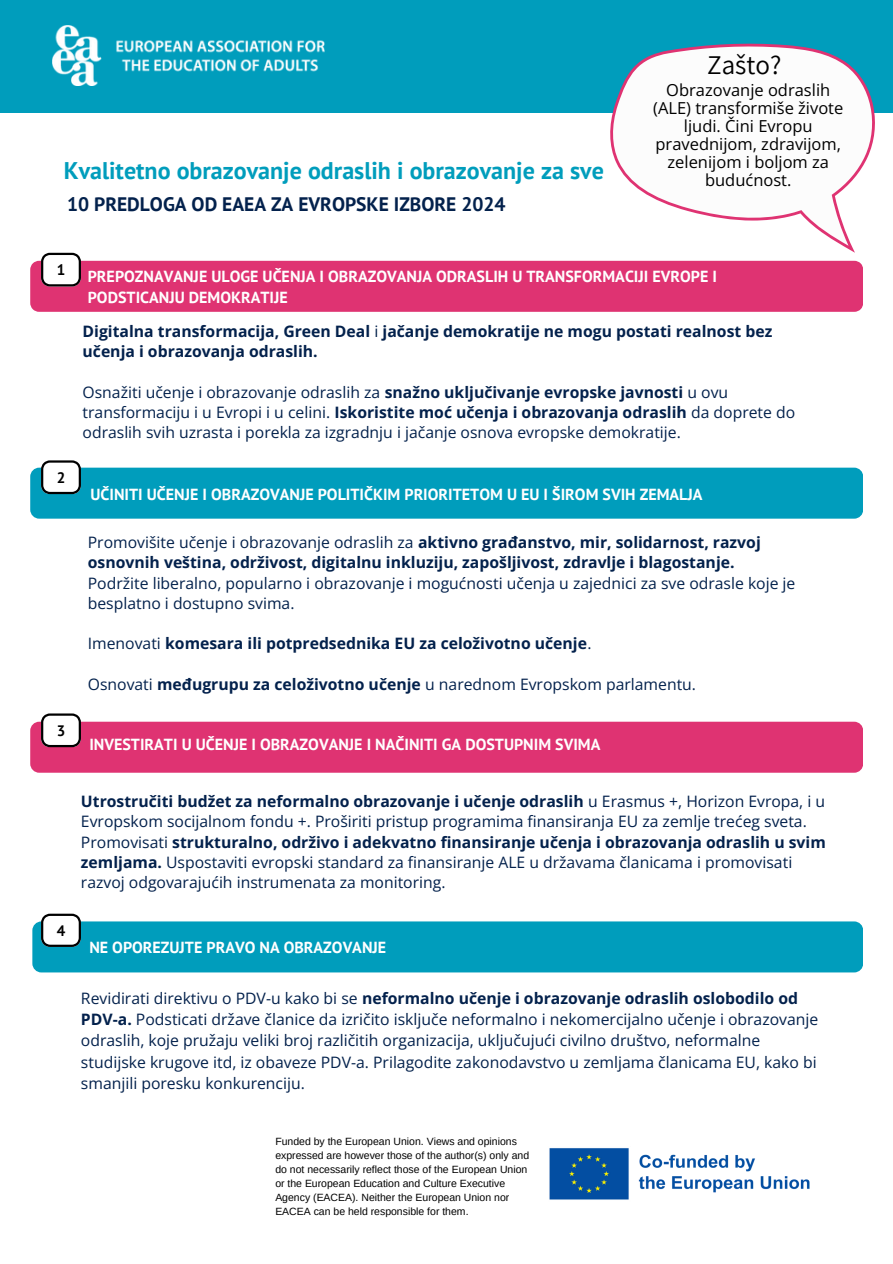
<style>
.page{position:relative;width:893px;height:1264px;background:#fff}
.page>*{position:absolute;margin:0;border:0;box-sizing:border-box;transform-origin:0 0}
.t1{font:27px "Assistant";color:#000}
.t2{font:700 24px "PT Sans";color:#009dbc}
.t3{font:700 19.5px "PT Sans";color:#03214c}
.t4{font:16.5px/18px "Open Sans";color:#000;text-align:center}
.t5{font:700 16.05px/20.7px "PT Sans";color:#fff}
.t6{font:15.75px/20.2px "Open Sans";color:#03214c}
.t7{font:700 15.75px/20.2px "Open Sans";color:#03214c}
.t8{font:700 15.15px "PT Sans";color:#000}
.t9{font:10.5px/14px "Arimo";color:#000}
.s1{font-weight:400}
.s2{font-weight:700}
</style>
<div class="page">
<div style="left:30px;top:467px;width:833px;height:51px;background:#009dbc;border-radius:9px"></div>
<svg style="left:41px;top:460px;width:40px;height:34px"></svg>
<div style="left:30px;top:721px;width:833px;height:51px;background:#df3372;border-radius:9px"></div>
<svg style="left:41px;top:713px;width:40px;height:34px"></svg>
<svg style="left:30px;top:253px;width:833px;height:59px;background:#e25186"></svg>
<div style="left:32px;top:921px;width:831px;height:51px;background:#009dbc;border-radius:9px"></div>
<svg style="left:41px;top:913px;width:40px;height:33px"></svg>
<div style="left:0;top:0;width:892px;height:113px;background:#009dbc"></div>
<svg style="left:610px;top:43px;width:265px;height:209px"></svg>
<img style="left:549px;top:1148px;width:261px;height:52px">
<img style="left:52px;top:26px;width:273px;height:60px">
<p class="t2" style="left:64px;top:155px;width:541px">Kvalitetno obrazovanje odraslih i obrazovanje za sve</p>
<h5 class="t3" style="left:67px;top:191px;width:440px">10 PREDLOGA OD EAEA ZA EVROPSKE IZBORE 2024</h5>
<h6 class="t1" style="left:707px;top:46px;width:76px">Zašto?</h6>
<h5 class="t4" style="left:653px;top:80px;width:192px">Obrazovanje odraslih (ALE) transformiše živote ljudi. Čini Evropu pravednijom, zdravijom, zelenijom i boljom za budućnost.</h5>
<p class="t8" style="left:57px;top:259px;width:10px">1</p>
<h6 class="t8" style="left:57px;top:467px;width:10px">2</h6>
<h5 class="t8" style="left:57px;top:720px;width:10px">3</h5>
<h6 class="t5" style="left:88px;top:265px;width:630px">PREPOZNAVANJE ULOGE UČENJA I OBRAZOVANJA ODRASLIH U TRANSFORMACIJI EVROPE I<br>PODSTICANJU DEMOKRATIJE</h6>
<p class="t7" style="left:83px;top:320px;width:691px">Digitalna transformacija, Green Deal <span class="s1">i</span> jačanje demokratije ne mogu postati realnost bez učenja i obrazovanja odraslih.</p>
<p class="t6" style="left:83px;top:381px;width:714px">Osnažiti učenje i obrazovanje odraslih za <span class="s2">snažno uključivanje evropske javnosti</span> u ovu transformaciju i u Evropi i u celini. <span class="s2">Iskoristite moć učenja i obrazovanja odraslih</span> da doprete do odraslih svih uzrasta i porekla za izgradnju i jačanje osnova evropske demokratije.</p>
<h6 class="t5" style="left:90px;top:483px;width:613px">UČINITI UČENJE I OBRAZOVANJE POLITIČKIM PRIORITETOM U EU I ŠIROM SVIH ZEMALJA</h6>
<h2 class="t6" style="left:88px;top:532px;width:709px">Promovišite učenje i obrazovanje odraslih za <span class="s2">aktivno građanstvo, mir, solidarnost, razvoj osnovnih veština, održivost, digitalnu inkluziju, zapošljivost, zdravlje i blagostanje.<br></span>Podržite liberalno, popularno i obrazovanje i mogućnosti učenja u zajednici za sve odrasle koje je besplatno i dostupno svima.</h2>
<h6 class="t7" style="left:88px;top:633px;width:505px"><span class="s1">Imenovati</span> komesara ili potpredsednika EU za celoživotno učenje<span class="s1">.</span></h6>
<h3 class="t6" style="left:88px;top:673px;width:609px">Osnovati <span class="s2">međugrupu za celoživotno učenje</span> u narednom Evropskom parlamentu.</h3>
<h6 class="t5" style="left:89px;top:733px;width:512px">INVESTIRATI U UČENJE I OBRAZOVANJE I NAČINITI GA DOSTUPNIM SVIMA</h6>
<p class="t8" style="left:57px;top:920px;width:10px">4</p>
<h5 class="t6" style="left:81px;top:791px;width:746px"><span class="s2">Utrostručiti budžet za neformalno obrazovanje i učenje odraslih</span> u Erasmus +, Horizon Evropa, i u Evropskom socijalnom fondu +. Proširiti pristup programima finansiranja EU za zemlje trećeg sveta.<br>Promovisati <span class="s2">strukturalno, održivo i adekvatno finansiranje učenja i obrazovanja odraslih u svim zemljama.</span> Uspostaviti evropski standard za finansiranje ALE u državama članicama i promovisati razvoj odgovarajućih instrumenata za monitoring.</h5>
<p class="t5" style="left:89px;top:936px;width:298px">NE OPOREZUJTE PRAVO NA OBRAZOVANJE</p>
<h6 class="t6" style="left:81px;top:986px;width:738px;line-height:21.3px">Revidirati direktivu o PDV-u kako bi se <span class="s2">neformalno učenje i obrazovanje odraslih oslobodilo od PDV-a.</span> Podsticati države članice da izričito isključe neformalno i nekomercijalno učenje i obrazovanje odraslih, koje pružaju veliki broj različitih organizacija, uključujući civilno društvo, neformalne studijske krugove itd, iz obaveze PDV-a. Prilagodite zakonodavstvo u zemljama članicama EU, kako bi smanjili poresku konkurenciju.</h6>
<p class="t9" style="left:275px;top:1134px;width:255px">Funded by the European Union. Views and opinions expressed are however those of the author(s) only and do not necessarily reflect those of the European Union or the European Education and Culture Executive Agency (EACEA). Neither the European Union nor EACEA can be held responsible for them.</p>
</div>
